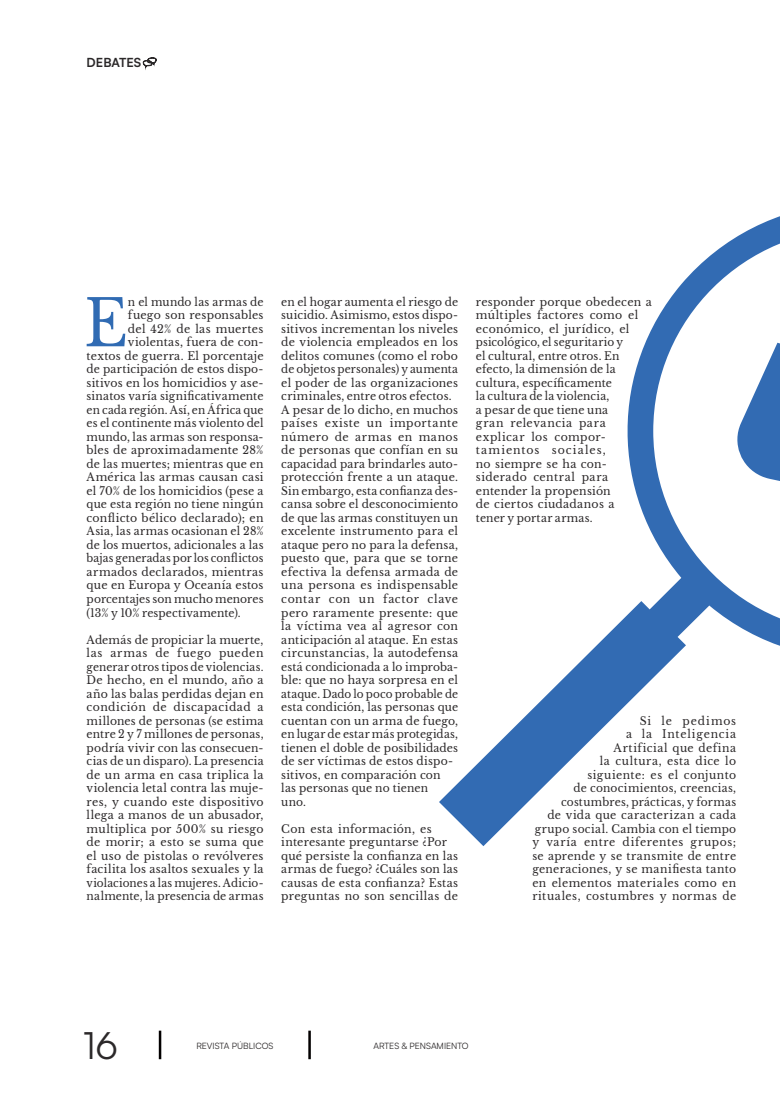
<style>
.page{position:relative;width:780px;height:1117px;background:#fff}
.page>*{position:absolute;margin:0;border:0;box-sizing:border-box;transform-origin:0 0}
.t1{font:63.88px "Libre Baskerville";color:#306bb3;scale:.95 1}
.t2{font:37.5px "Satoshi";color:#2b2829}
.t3{font:700 12.5px "Satoshi";color:#2b2829}
.t4{font:11.25px/13.5px "Libre Baskerville";letter-spacing:.02em;color:#2b2829;scale:.95 1}
.t5{font:11.25px/13.5px "Libre Baskerville";letter-spacing:.02em;color:#2b2829}
.t6{font:11.25px/13.5px "Libre Baskerville";letter-spacing:.02em;color:#2b2829;text-align:justify;scale:.96 1}
.t7{font:11.25px/13.5px "Libre Baskerville";letter-spacing:.04em;color:#2b2829;text-align:right;scale:.96 1}
.t8{font:11.25px "Libre Baskerville";letter-spacing:.02em;color:#2b2829;scale:.93 1}
.t9{font:8.75px "Satoshi";color:#2b2829}
</style>
<div class="page">
<hr style="left:308px;top:1030px;width:3px;height:28px;background:#030000">
<hr style="left:159px;top:1030px;width:2px;height:28px;background:#030000">
<svg style="left:439px;top:216px;width:341px;height:630px"></svg>
<svg style="left:731px;top:251px;width:49px;height:267px"></svg>
<svg style="left:143px;top:57px;width:13px;height:13px"></svg>
<p class="t3" style="left:87px;top:55px;width:56px">DEBATES</p>
<h1 class="t1" style="left:84px;top:285px;width:48px">E</h1>
<p class="t4" style="left:128px;top:295px;width:144px">n el mundo las armas de</p>
<p class="t5" style="left:128px;top:308px;width:137px">fuego son responsables</p>
<p class="t5" style="left:128px;top:322px;width:137px">del 42% de las muertes</p>
<p class="t5" style="left:128px;top:335px;width:137px">violentas, fuera de con-</p>
<p class="t5" style="left:87px;top:349px;width:178px">textos de guerra. El porcentaje</p>
<p class="t4" style="left:87px;top:362px;width:188px">de participación de estos dispo-</p>
<p class="t5" style="left:87px;top:376px;width:178px">sitivos en los homicidios y ase-</p>
<p class="t4" style="left:87px;top:389px;width:188px">sinatos varía signi昀椀cativamente</p>
<p class="t8" style="left:87px;top:403px;width:192px">en cada región. Así, en África que</p>
<p class="t4" style="left:87px;top:416px;width:188px">es el continente más violento del</p>
<p class="t4" style="left:87px;top:430px;width:188px">mundo, las armas son responsa-</p>
<p class="t5" style="left:87px;top:443px;width:178px">bles de aproximadamente 28%</p>
<p class="t4" style="left:87px;top:457px;width:188px">de las muertes; mientras que en</p>
<p class="t5" style="left:87px;top:470px;width:178px">América las armas causan casi</p>
<p class="t6" style="left:87px;top:484px;width:186px">el 70% de los homicidios (pese a</p>
<p class="t4" style="left:87px;top:497px;width:188px">que esta región no tiene ningún</p>
<p class="t5" style="left:87px;top:511px;width:178px">con昀氀icto bélico declarado); en</p>
<p class="t4" style="left:87px;top:524px;width:188px">Asia, las armas ocasionan el 28%</p>
<p class="t4" style="left:87px;top:538px;width:188px">de los muertos, adicionales a las</p>
<p class="t8" style="left:87px;top:551px;width:192px">bajas generadas por los con昀氀ictos</p>
<p class="t5" style="left:87px;top:565px;width:178px">armados declarados, mientras</p>
<p class="t5" style="left:87px;top:578px;width:178px">que en Europa y Oceanía estos</p>
<p class="t4" style="left:87px;top:592px;width:188px">porcentajes son mucho menores</p>
<p class="t4" style="left:87px;top:605px;width:164px">(13% y 10% respectivamente).</p>
<p class="t6" style="left:87px;top:632px;width:186px">Además de propiciar la muerte, las armas de fuego pueden generar otros tipos de violencias.<br>De hecho, en el mundo, año a año las balas perdidas dejan en condición de discapacidad a millones de personas (se estima entre 2 y 7 millones de personas, podría vivir con las consecuen&shy;cias de un disparo). La presencia de un arma en casa triplica la violencia letal contra las muje&shy;res, y cuando este dispositivo llega a manos de un abusador, multiplica por 500% su riesgo de morir; a esto se suma que el uso de pistolas o revólveres facilita los asaltos sexuales y la violaciones a las mujeres. Adicio&shy;nalmente, la presencia de armas</p>
<p class="t4" style="left:281px;top:295px;width:188px">en el hogar aumenta el riesgo de suicidio. Asimismo, estos dispo&shy;sitivos incrementan los niveles de violencia empleados en los delitos comunes (como el robo de objetos personales) y aumenta el poder de las organizaciones criminales, entre otros efectos.<br>A pesar de lo dicho, en muchos países existe un importante número de armas en manos de personas que confían en su capacidad para brindarles auto&shy;protección frente a un ataque.<br>Sin embargo, esta con昀椀anza des&shy;cansa sobre el desconocimiento de que las armas constituyen un excelente instrumento para el ataque pero no para la defensa, puesto que, para que se torne efectiva la defensa armada de una persona es indispensable contar con un factor clave pero raramente presente: que la víctima vea al agresor con anticipación al ataque. En estas circunstancias, la autodefensa está condicionada a lo improba&shy;ble: que no haya sorpresa en el ataque. Dado lo poco probable de esta condición, las personas que cuentan con un arma de fuego, en lugar de estar más protegidas, tienen el doble de posibilidades de ser víctimas de estos dispo&shy;sitivos, en comparación con las personas que no tienen<br>uno.</p>
<p class="t5" style="left:281px;top:821px;width:178px">Con esta información, es interesante preguntarse ¿Por qué persiste la con昀椀anza en las armas de fuego? ¿Cuáles son las causas de esta con昀椀anza? Estas preguntas no son sencillas de</p>
<p class="t5" style="left:476px;top:295px;width:177px">responder porque obedecen a múltiples factores como el económico, el jurídico, el psicológico, el seguritario y<br>el cultural, entre otros. En efecto, la dimensión de la cultura, especí昀椀camente<br>la cultura de la violencia,<br>a pesar de que tiene una<br>gran relevancia para explicar los compor&shy;tamientos sociales,<br>no siempre se ha con&shy;siderado central para entender la propensión<br>de ciertos ciudadanos a<br>tener y portar armas.</p>
<p class="t7" style="left:532px;top:713px;width:214px">Si le pedimos<br>a la Inteligencia<br>Artificial que defina<br>la cultura, esta dice lo<br>siguiente: es el conjunto<br>de conocimientos, creencias, costumbres, prácticas, y formas<br>de vida que caracterizan a cada grupo social. Cambia con el tiempo y varía entre diferentes grupos; se aprende y se transmite de entre generaciones, y se mani昀椀esta tanto en elementos materiales como en rituales, costumbres y normas de</p>
<h2 class="t2" style="left:83px;top:1025px;width:37px">16</h2>
<p class="t9" style="left:373px;top:1041px;width:97px">ARTES &amp; PENSAMIENTO</p>
<p class="t9" style="left:196px;top:1041px;width:79px">REVISTA PÚBLICOS</p>
</div>
